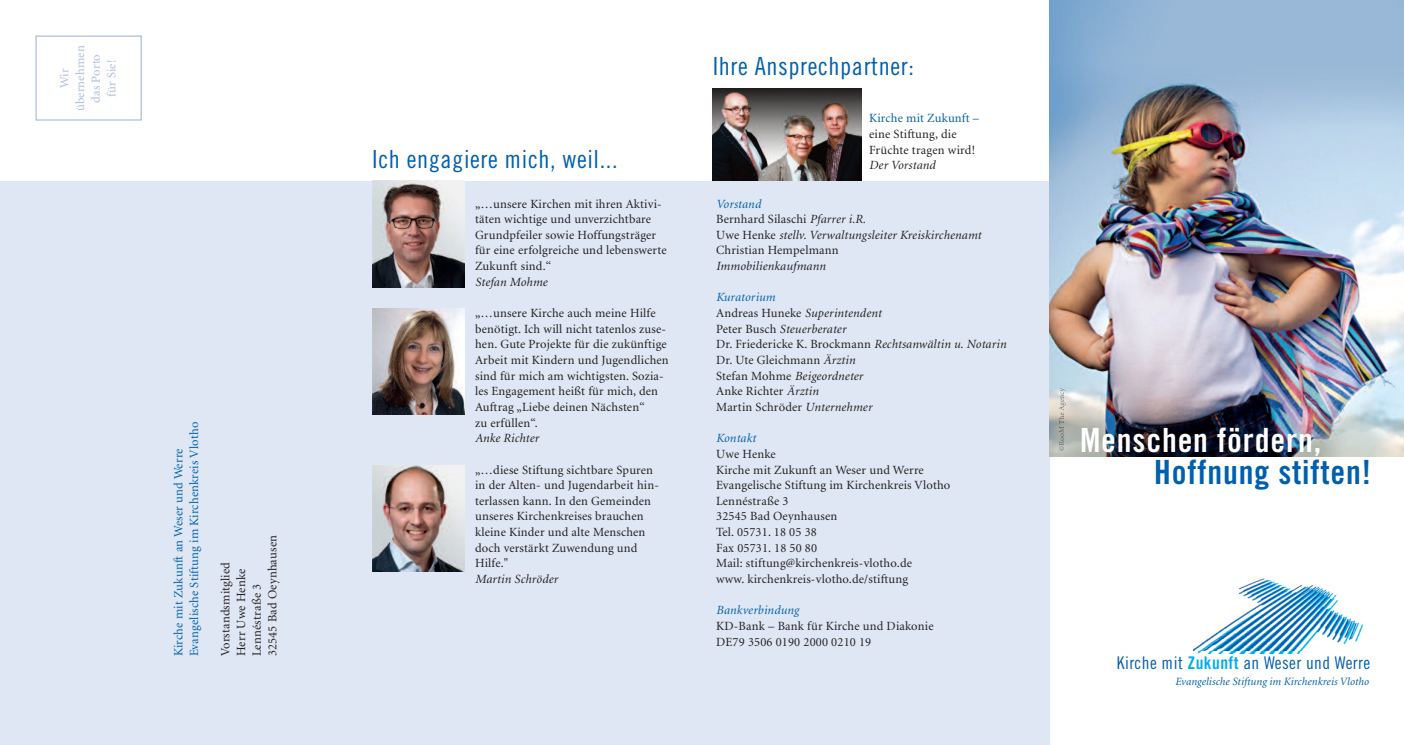
<style>
.page{position:relative;width:1404px;height:745px;background:#fff}
.page>*{position:absolute;margin:0;border:0;box-sizing:border-box;transform-origin:0 0}
.t1{font:33.38px "Trade Gothic Bold Cond Twenty";letter-spacing:.025em;color:#fff}
.t2{font:33.38px "Trade Gothic Bold Cond Twenty";letter-spacing:.025em;color:#0160ae}
.t3{font:25px "Trade Gothic Cond Eighteen";letter-spacing:.025em;color:#0160ae}
.t4{font:17.5px "Trade Gothic Cond Eighteen";letter-spacing:.025em;color:#0160ae}
.t5{font:12.5px/15.6px "Minion";letter-spacing:.015em;color:#231f20}
.t6{font:italic 12.5px/15.6px "Minion";letter-spacing:.015em;color:#231f20}
.t7{font:12.5px/15.6px "Minion";letter-spacing:.015em;color:#0160ae}
.t8{font:12.5px/15.6px "Minion";letter-spacing:.015em;color:#aebde0;text-align:center}
.t9{font:italic 12.5px "Minion";letter-spacing:.015em;color:#0160ae}
.t10{font:italic 11.12px "Minion";letter-spacing:.005em;color:#0160ae}
.s1{color:#0160ae}
.s2{font-style:normal}
.s3{font-style:italic;color:#0160ae}
.s4{font-style:italic}
.s5{font-family:"Trade Gothic Bold Cond Twenty";color:#00aeef}
</style>
<div class="page">
<div style="left:0;top:181px;width:1049px;height:563px;background:#dfe7f4"></div>
<img style="left:1049px;top:0;width:354px;height:456px">
<img style="left:1193px;top:650px;width:110px;height:3px">
<img style="left:1193px;top:578px;width:170px;height:72px">
<div style="left:35px;top:35px;width:107px;height:85px;border:1px solid #aebde0"></div>
<img style="left:712px;top:89px;width:149px;height:92px">
<img style="left:372px;top:181px;width:92px;height:106px">
<img style="left:372px;top:308px;width:92px;height:106px">
<img style="left:372px;top:465px;width:92px;height:106px">
<img style="left:1058px;top:402px;width:5px;height:48px">
<p class="t8" style="left:58px;top:111px;width:67px;rotate:-90deg">Wir übernehmen das Porto für Sie!</p>
<p class="t7" style="left:172px;top:655px;width:236px;rotate:-90deg">Kirche mit Zukunft an Weser und Werre<br>Evangelische Stiftung im Kirchenkreis Vlotho</p>
<p class="t5" style="left:219px;top:655px;width:122px;rotate:-90deg">Vorstandsmitglied<br>Herr Uwe Henke<br>Lennéstraße 3<br>32545 Bad Oeynhausen</p>
<h2 class="t3" style="left:372px;top:150px;width:247px">Ich engagiere mich, weil...</h2>
<p class="t5" style="left:475px;top:196px;width:193px">„…unsere Kirchen mit ihren Aktivi&shy;täten wichtige und unverzichtbare<br>Grundpfeiler sowie Hoffungsträger für eine erfolgreiche und lebenswerte<br>Zukunft sind.“</p>
<p class="t6" style="left:475px;top:275px;width:74px">Stefan Mohme</p>
<p class="t5" style="left:475px;top:306px;width:195px">„…unsere Kirche auch meine Hilfe benötigt. Ich will nicht tatenlos zuse&shy;hen. Gute Projekte für die zukünftige Arbeit mit Kindern und Jugendlichen sind für mich am wichtigsten. Sozia&shy;les Engagement heißt für mich, den Auftrag „Liebe deinen Nächsten“<br>zu erfüllen“.</p>
<p class="t6" style="left:475px;top:431px;width:65px">Anke Richter</p>
<p class="t5" style="left:475px;top:462px;width:185px">„…diese Stiftung sichtbare Spuren in der Alten- und Jugendarbeit hin&shy;terlassen kann. In den Gemeinden unseres Kirchenkreises brauchen kleine Kinder und alte Menschen doch verstärkt Zuwendung und<br>Hilfe."</p>
<p class="t6" style="left:475px;top:571px;width:84px">Martin Schröder</p>
<h2 class="t3" style="left:712px;top:57px;width:203px">Ihre Ansprechpartner:</h2>
<p class="t7" style="left:869px;top:111px;width:111px">Kirche mit Zukunft –</p>
<p class="t5" style="left:869px;top:127px;width:107px">eine Stiftung, die<br>Früchte tragen wird!</p>
<p class="t6" style="left:869px;top:158px;width:68px">Der Vorstand</p>
<p class="t6" style="left:716px;top:196px;width:267px"><span class="s1">Vorstand<br></span><span class="s2">Bernhard Silaschi</span> Pfarrer i.R.<br><span class="s2">Uwe Henke</span> stellv. Verwaltungsleiter Kreiskirchenamt<br><span class="s2">Christian Hempelmann</span></p>
<p class="t6" style="left:716px;top:259px;width:111px">Immobilienkaufmann</p>
<p class="t5" style="left:716px;top:290px;width:291px"><span class="s3">Kuratorium<br></span>Andreas Huneke <span class="s4">Superintendent<br></span>Peter Busch <span class="s4">Steuerberater<br></span>Dr. Friedericke K. Brockmann <span class="s4">Rechtsanwältin u. Notarin<br></span>Dr. Ute Gleichmann <span class="s4">Ärztin<br></span>Stefan Mohme <span class="s4">Beigeordneter<br></span>Anke Richter <span class="s4">Ärztin<br></span>Martin Schröder <span class="s4">Unternehmer</span></p>
<p class="t9" style="left:716px;top:433px;width:41px">Kontakt</p>
<p class="t5" style="left:716px;top:446px;width:236px">Uwe Henke<br>Kirche mit Zukunft an Weser und Werre<br>Evangelische Stiftung im Kirchenkreis Vlotho<br>Lennéstraße 3<br>32545 Bad Oeynhausen<br>Tel. 05731. 18 05 38<br>Fax 05731. 18 50 80<br>Mail: stiftung@kirchenkreis-vlotho.de<br>www. kirchenkreis-vlotho.de/stiftung</p>
<p class="t9" style="left:716px;top:605px;width:84px">Bankverbindung</p>
<p class="t5" style="left:716px;top:618px;width:219px">KD-Bank – Bank für Kirche und Diakonie<br>DE79 3506 0190 2000 0210 19</p>
<h1 class="t1" style="left:1079px;top:428px;width:242px">Menschen fördern,</h1>
<h1 class="t2" style="left:1154px;top:460px;width:218px">Hoffnung stiften!</h1>
<h3 class="t4" style="left:1116px;top:656px;width:255px">Kirche mit <span class="s5">Zukunft</span> an Weser und Werre</h3>
<p class="t10" style="left:1174px;top:676px;width:195px">Evangelische Stiftung im Kirchenkreis Vlotho</p>
</div>
